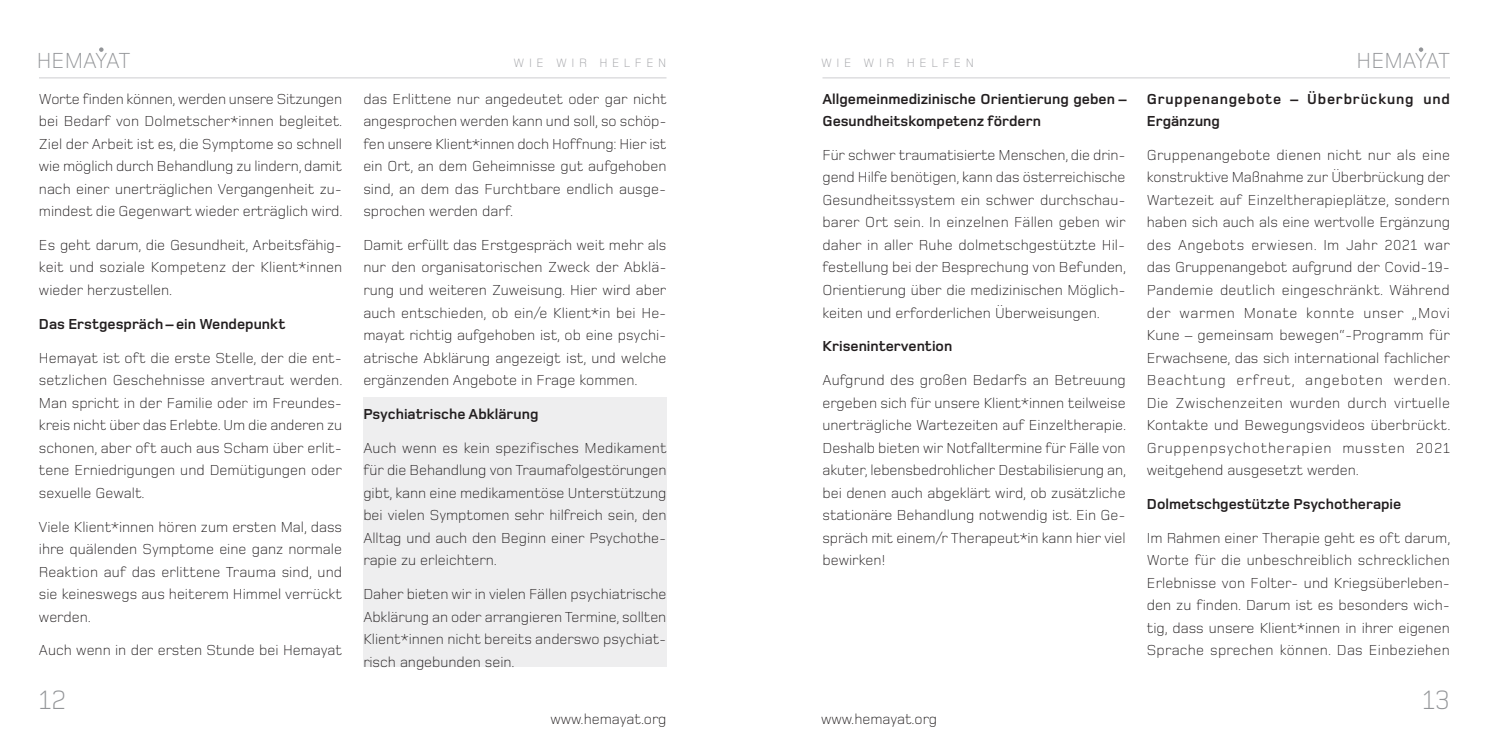
<style>
.page{position:relative;width:1489px;height:745px;background:#fff}
.page>*{position:absolute;margin:0;border:0;box-sizing:border-box;transform-origin:0 0}
.t1{font:300 27.5px "Foundry Monoline";color:#939598}
.t2{font:300 22.5px "Foundry Monoline";letter-spacing:-.025em;color:#939598}
.t3{font:300 15px/22.5px "Foundry Monoline";color:#231f20;text-align:justify}
.t4{font:700 15px/22.5px "Foundry Monoline";color:#231f20}
.t5{font:700 15px/22.5px "Foundry Monoline";letter-spacing:.05em;color:#231f20}
.t6{font:300 12.5px "Foundry Monoline";letter-spacing:.365em;color:#a0a1a5}
</style>
<div class="page">
<div style="left:363px;top:397px;width:303px;height:269px;background:#eeeeef"></div>
<svg style="left:99px;top:47px;width:5px;height:5px"></svg>
<hr style="left:39px;top:77px;width:627px;height:1px;background:#cdced0">
<svg style="left:1418px;top:47px;width:5px;height:5px"></svg>
<hr style="left:822px;top:77px;width:627px;height:1px;background:#cdced0">
<h2 class="t2" style="left:37px;top:48px;width:95px">HEMAYAT</h2>
<p class="t6" style="left:513px;top:56px;width:154px">WIE WIR HELFEN</p>
<p class="t6" style="left:821px;top:56px;width:154px">WIE WIR HELFEN</p>
<h2 class="t2" style="left:1356px;top:48px;width:95px">HEMAYAT</h2>
<p class="t3" style="left:39px;top:87px;width:305px">Worte finden können, werden unsere Sitzungen bei Bedarf von Dolmetscher*innen begleitet.<br>Ziel der Arbeit ist es, die Symptome so schnell wie möglich durch Behandlung zu lindern, damit nach einer unerträglichen Vergangenheit zu&shy;mindest die Gegenwart wieder erträglich wird.</p>
<p class="t3" style="left:39px;top:233px;width:305px">Es geht darum, die Gesundheit, Arbeitsfähig&shy;keit und soziale Kompetenz der Klient*innen wieder herzustellen.</p>
<p class="t4" style="left:39px;top:312px;width:248px">Das Erstgespräch – ein Wendepunkt</p>
<p class="t3" style="left:39px;top:346px;width:305px">Hemayat ist oft die erste Stelle, der die ent&shy;setzlichen Geschehnisse anvertraut werden.<br>Man spricht in der Familie oder im Freundes&shy;kreis nicht über das Erlebte. Um die anderen zu schonen, aber oft auch aus Scham über erlit&shy;tene Erniedrigungen und Demütigungen oder sexuelle Gewalt.</p>
<p class="t3" style="left:39px;top:514px;width:305px">Viele Klient*innen hören zum ersten Mal, dass ihre quälenden Symptome eine ganz normale Reaktion auf das erlittene Trauma sind, und sie keineswegs aus heiterem Himmel verrückt werden.</p>
<p class="t3" style="left:39px;top:638px;width:304px">Auch wenn in der ersten Stunde bei Hemayat</p>
<p class="t3" style="left:363px;top:87px;width:305px">das Erlittene nur angedeutet oder gar nicht angesprochen werden kann und soll, so schöp&shy;fen unsere Klient*innen doch Hoffnung: Hier ist ein Ort, an dem Geheimnisse gut aufgehoben sind, an dem das Furchtbare endlich ausge&shy;sprochen werden darf.</p>
<p class="t3" style="left:363px;top:233px;width:305px">Damit erfüllt das Erstgespräch weit mehr als nur den organisatorischen Zweck der Abklä&shy;rung und weiteren Zuweisung. Hier wird aber auch entschieden, ob ein/e Klient*in bei He&shy;mayat richtig aufgehoben ist, ob eine psychi&shy;atrische Abklärung angezeigt ist, und welche ergänzenden Angebote in Frage kommen.</p>
<p class="t4" style="left:363px;top:402px;width:177px">Psychiatrische Abklärung</p>
<p class="t3" style="left:363px;top:436px;width:305px">Auch wenn es kein spezifisches Medikament für die Behandlung von Traumafolgestörungen gibt, kann eine medikamentöse Unterstützung bei vielen Symptomen sehr hilfreich sein, den Alltag und auch den Beginn einer Psychothe&shy;rapie zu erleichtern.</p>
<p class="t3" style="left:363px;top:582px;width:305px">Daher bieten wir in vielen Fällen psychiatrische Abklärung an oder arrangieren Termine, sollten Klient*innen nicht bereits anderswo psychiat&shy;risch angebunden sein.</p>
<p class="t4" style="left:822px;top:87px;width:306px">Allgemeinmedizinische Orientierung geben –<br>Gesundheitskompetenz fördern</p>
<p class="t3" style="left:822px;top:143px;width:305px">Fü r schwer traumatisierte Menschen, die drin&shy;gend Hilfe benötigen, kann das österreichische Gesundheitssystem ein schwer durchschau&shy;barer Ort sein. In einzelnen Fällen geben wir daher in aller Ruhe dolmetschgestützte Hil&shy;festellung bei der Besprechung von Befunden, Orientierung über die medizinischen Möglich&shy;keiten und erforderlichen Überweisungen.</p>
<p class="t4" style="left:822px;top:335px;width:131px">Krisenintervention</p>
<p class="t3" style="left:822px;top:368px;width:305px">Aufgrund des großen Bedarfs an Betreuung ergeben sich für unsere Klient*innen teilweise unerträgliche Wartezeiten auf Einzeltherapie.<br>Deshalb bieten wir Notfalltermine für Fälle von akuter, lebensbedrohlicher Destabilisierung an, bei denen auch abgeklärt wird, ob zusätzliche stationäre Behandlung notwendig ist. Ein Ge&shy;spräch mit einem/r Therapeut*in kann hier viel bewirken!</p>
<p class="t5" style="left:1146px;top:87px;width:304px">Gruppenangebote – Überbrückung und<br>Ergänzung</p>
<p class="t3" style="left:1146px;top:143px;width:305px">Gruppenangebote dienen nicht nur als eine konstruktive Maßnahme zur Überbrückung der Wartezeit auf Einzeltherapieplätze, sondern haben sich auch als eine wertvolle Ergänzung des Angebots erwiesen. Im Jahr 2021 war das Gruppenangebot aufgrund der Covid-19- Pandemie deutlich eingeschränkt. Während der warmen Monate konnte unser „Movi Kune – gemeinsam bewegen“-Programm für Erwachsene, das sich international fachlicher Beachtung erfreut, angeboten werden.<br>Die Zwischenzeiten wurden durch virtuelle Kontakte und Bewegungsvideos ü berbrückt.<br>Gruppenpsychotherapien mussten 2021 weitgehend ausgesetzt werden.</p>
<p class="t4" style="left:1146px;top:492px;width:256px">Dolmetschgestützte Psychotherapie</p>
<p class="t3" style="left:1146px;top:526px;width:305px">Im Rahmen einer Therapie geht es oft darum, Worte für die unbeschreiblich schrecklichen Erlebnisse von Folter- und Kriegsüberleben&shy;den zu finden. Darum ist es besonders wich&shy;tig, dass unsere Klient*innen in ihrer eigenen Sprache sprechen können. Das Einbeziehen</p>
<h1 class="t1" style="left:39px;top:684px;width:29px">12</h1>
<h1 class="t1" style="left:1422px;top:684px;width:29px">13</h1>
<p class="t3" style="left:550px;top:706px;width:118px">www.hemayat.org</p>
<p class="t3" style="left:821px;top:706px;width:118px">www.hemayat.org</p>
</div>
